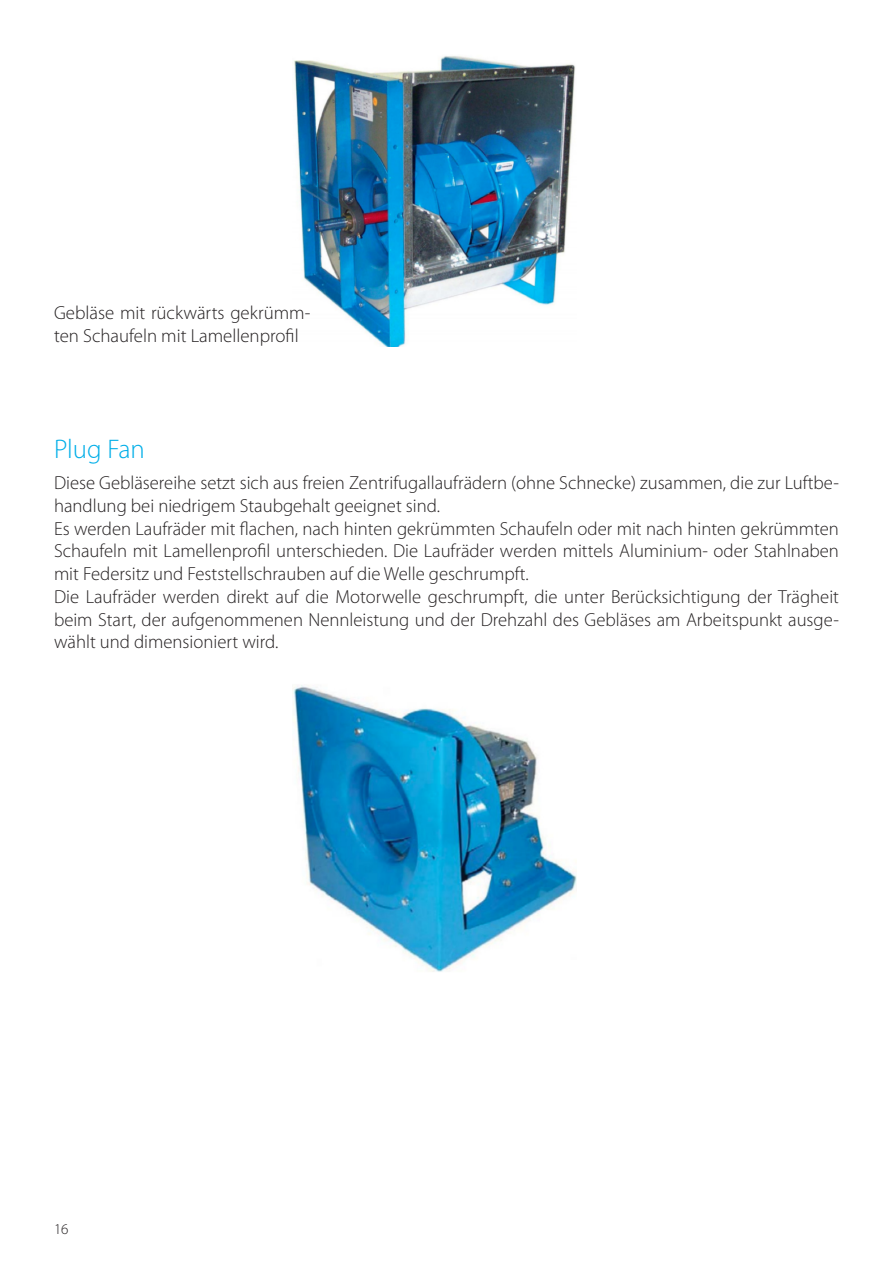
<style>
.page{position:relative;width:893px;height:1263px;background:#fff}
.page>*{position:absolute;margin:0;border:0;box-sizing:border-box;transform-origin:0 0}
.Sottotitolo_piccolo_DE{font:300 27px "Myriad Pro";color:#00aee8}
.Testo_corrente_DE{font:300 18.9px/22.6px "Myriad Pro";color:#231f20}
.t1{font:300 15px "Myriad Pro";color:#231f20}
</style>
<div class="page">
<img style="left:294px;top:56px;width:281px;height:291px">
<img style="left:293px;top:685px;width:283px;height:287px">
<p class="Testo_corrente_DE" style="left:54px;top:302px;width:258px">Gebläse mit rückwärts gekrümm&shy;ten Schaufeln mit Lamellenprofil</p>
<p class="Sottotitolo_piccolo_DE" style="left:54px;top:434px;width:92px">Plug Fan</p>
<p class="Testo_corrente_DE" style="left:54px;top:472px;width:786px">Diese Gebläsereihe setzt sich aus freien Zentrifugallaufrädern (ohne Schnecke) zusammen, die zur Luftbe&shy;handlung bei niedrigem Staubgehalt geeignet sind.</p>
<p class="Testo_corrente_DE" style="left:54px;top:517px;width:786px;text-align:justify">Es werden Laufräder mit flachen, nach hinten gekrümmten Schaufeln oder mit nach hinten gekrümmten Schaufeln mit Lamellenprofil unterschieden. Die Laufräder werden mittels Aluminium- oder Stahlnaben mit Federsitz und Feststellschrauben auf die Welle geschrumpft.</p>
<p class="Testo_corrente_DE" style="left:54px;top:585px;width:786px;text-align:justify">Die Laufräder werden direkt auf die Motorwelle geschrumpft, die unter Berücksichtigung der Trägheit beim Start, der aufgenommenen Nennleistung und der Drehzahl des Gebläses am Arbeitspunkt ausge&shy;wählt und dimensioniert wird.</p>
<p class="t1" style="left:54px;top:1221px;width:16px">16</p>
</div>
